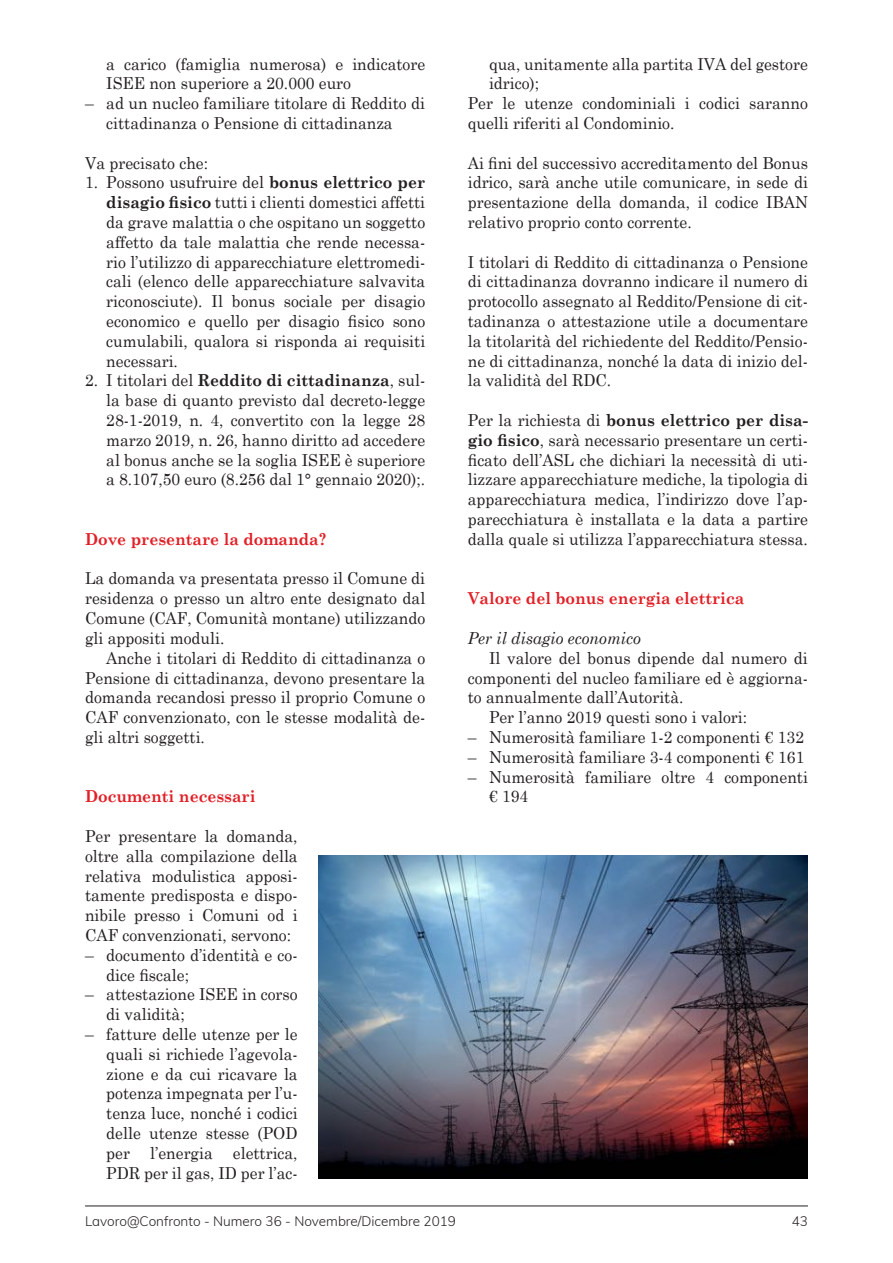
<style>
.page{position:relative;width:893px;height:1263px;background:#fff}
.page>*{position:absolute;margin:0;border:0;box-sizing:border-box;transform-origin:0 0}
.t1{font:16.5px/19.8px "Century Schoolbook";color:#231f20;text-align:justify;scale:.95 1}
.t2{font:700 16.5px "Century Schoolbook";color:#e21f26;scale:.95 1}
.t3{font:italic 16.5px "Century Schoolbook";color:#231f20;scale:.95 1}
.t4{font:300 13.5px "Muli";color:#231f20}
.s1{font-weight:700}
</style>
<div class="page">
<hr style="left:85px;top:1205px;width:723px;height:1px;background:#231f20">
<img style="left:319px;top:855px;width:489px;height:323px">
<p class="t1" style="left:106px;top:53px;width:337px">a carico (famiglia numerosa) e indicatore<br>ISEE non superiore a 20.000 euro</p>
<p class="t1" style="left:106px;top:93px;width:337px;text-indent:-21px">– ad un nucleo familiare titolare di Reddito di cittadinanza o Pensione di cittadinanza</p>
<p class="t1" style="left:85px;top:152px;width:131px">Va precisato che:</p>
<p class="t1" style="left:106px;top:172px;width:337px;text-indent:-21px">1. Possono usufruire del <span class="s1">bonus elettrico per disagio fisico</span> tutti i clienti domestici affetti da grave malattia o che ospitano un soggetto affetto da tale malattia che rende necessa&shy;rio l’utilizzo di apparecchiature elettromedi&shy;cali (elenco delle apparecchiature salvavita riconosciute). Il bonus sociale per disagio economico e quello per disagio fisico sono cumulabili, qualora si risponda ai requisiti necessari.</p>
<p class="t1" style="left:106px;top:370px;width:337px;text-indent:-21px">2. I titolari del <span class="s1">Reddito di cittadinanza</span>, sul&shy;la base di quanto previsto dal decreto-legge 28-1-2019, n. 4, convertito con la legge 28 marzo 2019, n. 26, hanno diritto ad accedere al bonus anche se la soglia ISEE è superiore a 8.107,50 euro (8.256 dal 1° gennaio 2020);.</p>
<p class="t2" style="left:85px;top:529px;width:256px">Dove presentare la domanda?</p>
<p class="t1" style="left:85px;top:568px;width:360px">La domanda va presentata presso il Comune di residenza o presso un altro ente designato dal Comune (CAF, Comunità montane) utilizzando gli appositi moduli.</p>
<p class="t1" style="left:85px;top:647px;width:360px;text-indent:21px">Anche i titolari di Reddito di cittadinanza o Pensione di cittadinanza, devono presentare la domanda recandosi presso il proprio Comune o CAF convenzionato, con le stesse modalità de&shy;gli altri soggetti.</p>
<p class="t2" style="left:85px;top:786px;width:181px">Documenti necessari</p>
<p class="t1" style="left:85px;top:826px;width:225px">Per presentare la domanda, oltre alla compilazione della relativa modulistica apposi&shy;tamente predisposta e dispo&shy;nibile presso i Comuni od i CAF convenzionati, servono:</p>
<p class="t1" style="left:106px;top:944px;width:203px;text-indent:-21px">– documento d’identità e co&shy;dice fiscale;</p>
<p class="t1" style="left:106px;top:984px;width:203px;text-indent:-21px">– attestazione ISEE in corso di validità;</p>
<p class="t1" style="left:106px;top:1024px;width:203px;text-indent:-21px">– fatture delle utenze per le quali si richiede l’agevola&shy;zione e da cui ricavare la potenza impegnata per l’u&shy;tenza luce, nonché i codici delle utenze stesse (POD per l’energia elettrica, PDR per il gas, ID per l’ac-</p>
<p class="t1" style="left:489px;top:53px;width:337px">qua, unitamente alla partita IVA del gestore</p>
<p class="t1" style="left:489px;top:73px;width:54px">idrico);</p>
<p class="t1" style="left:468px;top:93px;width:360px">Per le utenze condominiali i codici saranno</p>
<p class="t1" style="left:468px;top:113px;width:219px">quelli riferiti al Condominio.</p>
<p class="t1" style="left:468px;top:152px;width:360px">Ai fini del successivo accreditamento del Bonus idrico, sarà anche utile comunicare, in sede di presentazione della domanda, il codice IBAN relativo proprio conto corrente.</p>
<p class="t1" style="left:468px;top:251px;width:360px">I titolari di Reddito di cittadinanza o Pensione di cittadinanza dovranno indicare il numero di protocollo assegnato al Reddito/Pensione di cit&shy;tadinanza o attestazione utile a documentare la titolarità del richiedente del Reddito/Pensio&shy;ne di cittadinanza, nonché la data di inizio del&shy;la validità del RDC.</p>
<p class="t1" style="left:468px;top:410px;width:360px">Per la richiesta di <span class="s1">bonus elettrico per disa&shy;gio fisico</span>, sarà necessario presentare un certi&shy;ficato dell’ASL che dichiari la necessità di uti&shy;lizzare apparecchiature mediche, la tipologia di apparecchiatura medica, l’indirizzo dove l’ap&shy;parecchiatura è installata e la data a partire dalla quale si utilizza l’apparecchiatura stessa.</p>
<p class="t2" style="left:468px;top:588px;width:293px">Valore del bonus energia elettrica</p>
<p class="t3" style="left:468px;top:628px;width:184px">Per il disagio economico</p>
<p class="t1" style="left:489px;top:647px;width:337px">Il valore del bonus dipende dal numero di</p>
<p class="t1" style="left:468px;top:667px;width:360px">componenti del nucleo familiare ed è aggiorna-</p>
<p class="t1" style="left:468px;top:687px;width:229px">to annualmente dall’Autorità.</p>
<p class="t1" style="left:489px;top:707px;width:273px">Per l’anno 2019 questi sono i valori:</p>
<p class="t1" style="left:468px;top:727px;width:355px">– Numerosità familiare 1-2 componenti € 132</p>
<p class="t1" style="left:468px;top:746px;width:356px">– Numerosità familiare 3-4 componenti € 161</p>
<p class="t1" style="left:489px;top:766px;width:337px;text-indent:-21px">– Numerosità familiare oltre 4 componenti € 194</p>
<p class="t4" style="left:85px;top:1212px;width:372px">Lavoro@Confronto - Numero 36 - Novembre/Dicembre 2019</p>
<p class="t4" style="left:792px;top:1212px;width:18px">43</p>
</div>
